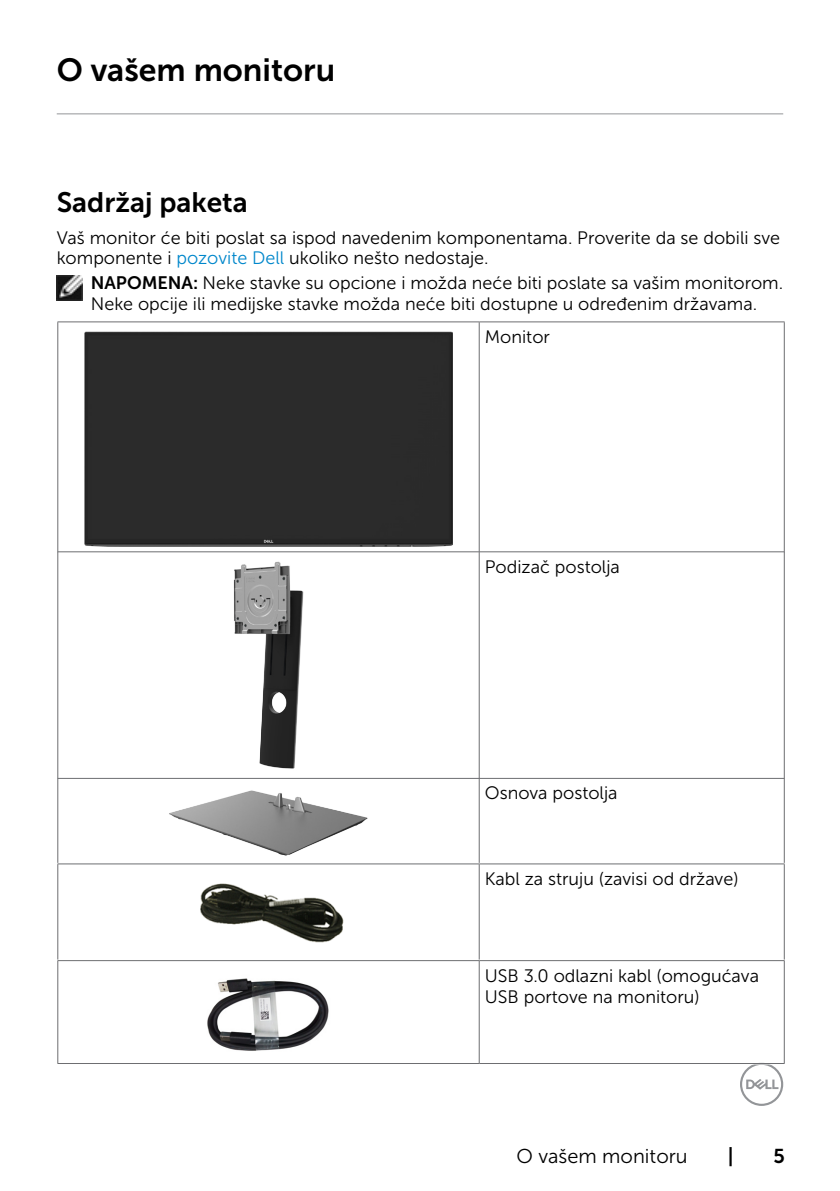
<style>
.page{position:relative;width:840px;height:1191px;background:#fff}
.page>*{position:absolute;margin:0;border:0;box-sizing:border-box;transform-origin:0 0}
.Head1{font:32px "Museo Sans For Dell 700";color:#000}
.Head2{font:28px "Museo Sans For Dell 700";color:#000}
.Page_No{font:20px "Museo Sans For Dell 300";color:#000}
.Page_No-2{font:20px "Museo Sans For Dell 700";color:#000}
.Note{font:18px/20px "Museo Sans For Dell 300";color:#000}
.Paragraph{font:18px/20px "Museo Sans For Dell 300";color:#000}
.Table_Paragraph{font:18px/21.6px "Museo Sans For Dell 300";color:#000}
.s1{color:#0087cb}
.s2{font-family:"Museo Sans For Dell 700"}
</style>
<div class="page">
<svg style="left:740px;top:1064px;width:42px;height:42px"></svg>
<hr style="left:57px;top:113px;width:725px;height:1px;background:#939598">
<img style="left:57px;top:275px;width:25px;height:26px">
<hr style="left:57px;top:322px;width:1px;height:230px;background:#6d6e71">
<hr style="left:57px;top:321px;width:422px;height:1px;background:#6d6e71">
<hr style="left:478px;top:322px;width:1px;height:229px;background:#6d6e71">
<hr style="left:783px;top:322px;width:1px;height:230px;background:#6d6e71">
<hr style="left:479px;top:321px;width:305px;height:1px;background:#6d6e71">
<hr style="left:783px;top:552px;width:1px;height:226px;background:#6d6e71">
<hr style="left:478px;top:551px;width:306px;height:1px;background:#6d6e71">
<hr style="left:57px;top:778px;width:422px;height:1px;background:#6d6e71">
<hr style="left:783px;top:778px;width:1px;height:85px;background:#6d6e71">
<hr style="left:478px;top:778px;width:306px;height:1px;background:#6d6e71">
<hr style="left:57px;top:864px;width:1px;height:95px;background:#6d6e71">
<hr style="left:57px;top:863px;width:422px;height:1px;background:#6d6e71">
<hr style="left:57px;top:551px;width:422px;height:1px;background:#6d6e71">
<hr style="left:57px;top:552px;width:1px;height:226px;background:#6d6e71">
<hr style="left:478px;top:552px;width:1px;height:226px;background:#6d6e71">
<hr style="left:57px;top:778px;width:1px;height:85px;background:#6d6e71">
<hr style="left:478px;top:778px;width:1px;height:85px;background:#6d6e71">
<hr style="left:478px;top:864px;width:1px;height:95px;background:#6d6e71">
<hr style="left:783px;top:864px;width:1px;height:95px;background:#6d6e71">
<hr style="left:479px;top:863px;width:305px;height:1px;background:#6d6e71">
<hr style="left:57px;top:961px;width:1px;height:102px;background:#6d6e71">
<hr style="left:57px;top:960px;width:422px;height:1px;background:#6d6e71">
<hr style="left:478px;top:961px;width:1px;height:102px;background:#6d6e71">
<hr style="left:783px;top:961px;width:1px;height:102px;background:#6d6e71">
<hr style="left:479px;top:960px;width:305px;height:1px;background:#6d6e71">
<hr style="left:57px;top:1063px;width:422px;height:1px;background:#6d6e71">
<hr style="left:479px;top:1063px;width:305px;height:1px;background:#6d6e71">
<div style="left:84px;top:331px;width:368px;height:215px;background:#2b2b2b"></div>
<img style="left:234px;top:561px;width:70px;height:208px">
<img style="left:169px;top:790px;width:199px;height:66px">
<img style="left:200px;top:883px;width:144px;height:60px">
<img style="left:207px;top:978px;width:122px;height:73px">
<p class="Head1" style="left:57px;top:52px;width:280px">O vašem monitoru</p>
<p class="Head2" style="left:57px;top:187px;width:192px">Sadržaj paketa</p>
<p class="Paragraph" style="left:57px;top:228px;width:724px">Vaš monitor će biti poslat sa ispod navedenim komponentama. Proverite da se dobili sve komponente i <span class="s1">pozovite Dell</span> ukoliko nešto nedostaje.</p>
<p class="Note" style="left:91px;top:273px;width:693px"><span class="s2">NAPOMENA:</span> Neke stavke su opcione i možda neće biti poslate sa vašim monitorom.<br>Neke opcije ili medijske stavke možda neće biti dostupne u određenim državama.</p>
<p class="Table_Paragraph" style="left:484px;top:326px;width:67px">Monitor</p>
<p class="Table_Paragraph" style="left:484px;top:556px;width:136px">Podizač postolja</p>
<p class="Table_Paragraph" style="left:484px;top:782px;width:134px">Osnova postolja</p>
<p class="Table_Paragraph" style="left:484px;top:868px;width:255px">Kabl za struju (zavisi od države)</p>
<p class="Table_Paragraph" style="left:484px;top:964px;width:275px">USB 3.0 odlazni kabl (omogućava<br>USB portove na monitoru)</p>
<p class="Page_No" style="left:516px;top:1145px;width:172px">O vašem monitoru</p>
<p class="Page_No-2" style="left:727px;top:1144px;width:7px">|</p>
<p class="Page_No-2" style="left:773px;top:1144px;width:13px">5</p>
</div>
